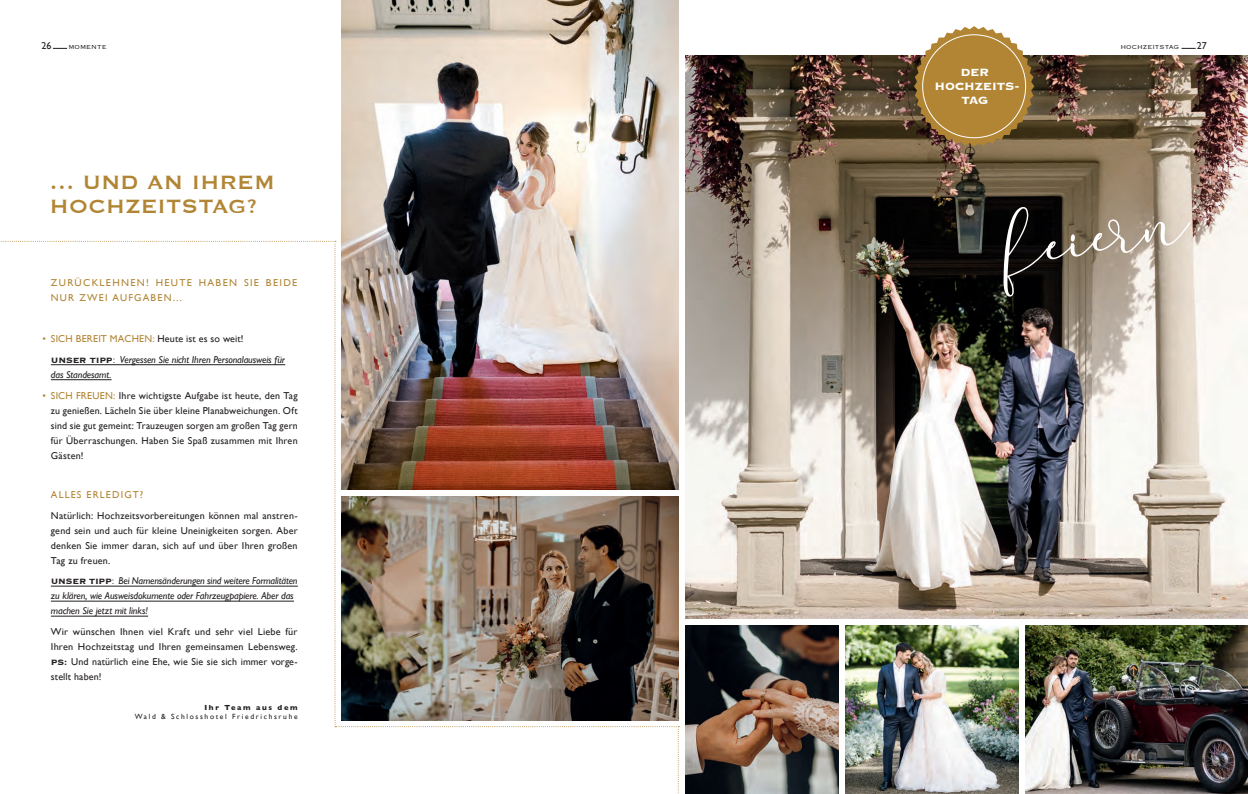
<style>
.page{position:relative;width:1248px;height:794px;background:#fff}
.page>*{position:absolute;margin:0;border:0;box-sizing:border-box;transform-origin:0 0}
._03_-_GillSans_Reg{font:72px "darloune";color:#fff}
._03_-_GillSans_Reg-2{font:25px/24px "Copperplate";color:#b18534}
._03_-_GillSans_Reg-3{font:700 13.8px/14px "Copperplate";letter-spacing:-.02em;color:#fff;text-align:center}
._03_-_GillSans_Reg-4{font:10px/15px "Gill Sans";letter-spacing:.015em;color:#231f20;text-align:justify}
._03_-_GillSans_Reg-5{font:italic 10px "Gill Sans";letter-spacing:-.015em;color:#231f20}
._03_-_GillSans_Reg-6{font:10px/15px "Gill Sans";letter-spacing:.115em;color:#b18534}
._03_-_GillSans_Reg-7{font:10px "Gill Sans";letter-spacing:.015em;color:#b18534}
._03_-_GillSans_Reg-8{font:7.5px/9px "Gill Sans";letter-spacing:.22em;color:#231f20;text-align:right}
.t1{font:300 7.5px "Copperplate";color:#231f20}
.s1{color:#231f20}
.s2{font-family:"Copperplate";font-weight:700;font-style:normal}
.s3{font-family:"Copperplate Thirty Two AB";font-style:normal}
.s4{color:#b18534}
.s5{font-family:"Copperplate";font-weight:700}
.s6{font-weight:700}
</style>
<div class="page">
<img style="left:342px;top:0;width:336px;height:241px">
<img style="left:685px;top:56px;width:562px;height:562px">
<img style="left:845px;top:625px;width:173px;height:169px">
<img style="left:685px;top:625px;width:153px;height:169px">
<img style="left:1025px;top:625px;width:222px;height:169px">
<img style="left:0;top:241px;width:679px;height:553px">
<svg style="left:913px;top:26px;width:121px;height:120px;background:#ae8c4e"></svg>
<hr style="left:51px;top:364px;width:234px;height:1px;background:#231f20">
<hr style="left:51px;top:379px;width:61px;height:1px;background:#231f20">
<hr style="left:51px;top:586px;width:247px;height:1px;background:#231f20">
<hr style="left:51px;top:601px;width:243px;height:1px;background:#231f20">
<hr style="left:51px;top:616px;width:97px;height:1px;background:#231f20">
<svg style="left:53px;top:48px;width:14px;height:1px"></svg>
<svg style="left:1181px;top:48px;width:14px;height:1px"></svg>
<p class="_03_-_GillSans_Reg-4" style="left:42px;top:38px;width:11px">26</p>
<p class="t1" style="left:68px;top:42px;width:40px">MOMENTE</p>
<p class="t1" style="left:1120px;top:42px;width:60px">HOCHZEITSTAG</p>
<p class="_03_-_GillSans_Reg-4" style="left:1196px;top:38px;width:11px">27</p>
<p class="_03_-_GillSans_Reg-2" style="left:49px;top:168px;width:227px">… UND AN IHREM<br>HOCHZEITSTAG?</p>
<p class="_03_-_GillSans_Reg-6" style="left:51px;top:275px;width:248px">ZURÜCKLEHNEN! HEUTE HABEN SIE BEIDE<br>NUR ZWEI AUFGABEN…</p>
<p class="_03_-_GillSans_Reg-7" style="left:42px;top:333px;width:203px">• SICH BEREIT MACHEN: <span class="s1">Heute ist es so weit!</span></p>
<p class="_03_-_GillSans_Reg-5" style="left:51px;top:354px;width:235px"><span class="s2">UNSER TIPP</span><span class="s3">:</span> Vergessen Sie nicht Ihren Personalausweis für</p>
<p class="_03_-_GillSans_Reg-5" style="left:51px;top:369px;width:62px">das Standesamt.</p>
<p class="_03_-_GillSans_Reg-4" style="left:51px;top:388px;width:248px;text-indent:-9px"><span class="s4">• SICH FREUEN:</span> Ihre wichtigste Aufgabe ist heute, den Tag zu genießen. Lächeln Sie über kleine Planabweichungen. Oft sind sie gut gemeint: Trauzeugen sorgen am großen Tag gern für Überraschungen. Haben Sie Spaß zusammen mit Ihren Gästen!</p>
<p class="_03_-_GillSans_Reg-6" style="left:51px;top:487px;width:94px">ALLES ERLEDIGT?</p>
<p class="_03_-_GillSans_Reg-4" style="left:51px;top:508px;width:248px">Natürlich: Hochzeitsvorbereitungen können mal anstren&shy;gend sein und auch für kleine Uneinigkeiten sorgen. Aber denken Sie immer daran, sich auf und über Ihren großen Tag zu freuen.</p>
<p class="_03_-_GillSans_Reg-5" style="left:51px;top:575px;width:248px"><span class="s2">UNSER TIPP</span><span class="s3">:</span> Bei Namensänderungen sind weitere Formalitäten</p>
<p class="_03_-_GillSans_Reg-5" style="left:51px;top:590px;width:244px">zu klären, wie Ausweisdokumente oder Fahrzeugpapiere. Aber das</p>
<p class="_03_-_GillSans_Reg-5" style="left:51px;top:605px;width:98px">machen Sie jetzt mit links!</p>
<p class="_03_-_GillSans_Reg-4" style="left:51px;top:624px;width:248px">Wir wünschen Ihnen viel Kraft und sehr viel Liebe für Ihren Hochzeitstag und Ihren gemeinsamen Lebensweg.<br><span class="s5">PS:</span> Und natürlich eine Ehe, wie Sie sie sich immer vorge&shy;stellt haben!</p>
<p class="_03_-_GillSans_Reg-8" style="left:135px;top:702px;width:164px"><span class="s6">Ihr Team aus dem<br></span>Wald &amp; Schlosshotel Friedrichsruhe</p>
<p class="_03_-_GillSans_Reg-3" style="left:934px;top:64px;width:86px">DER<br>HOCHZEITS-<br>TAG</p>
<p class="_03_-_GillSans_Reg" style="left:995px;top:206px;width:189px;rotate:-10deg">Feiern</p>
</div>
